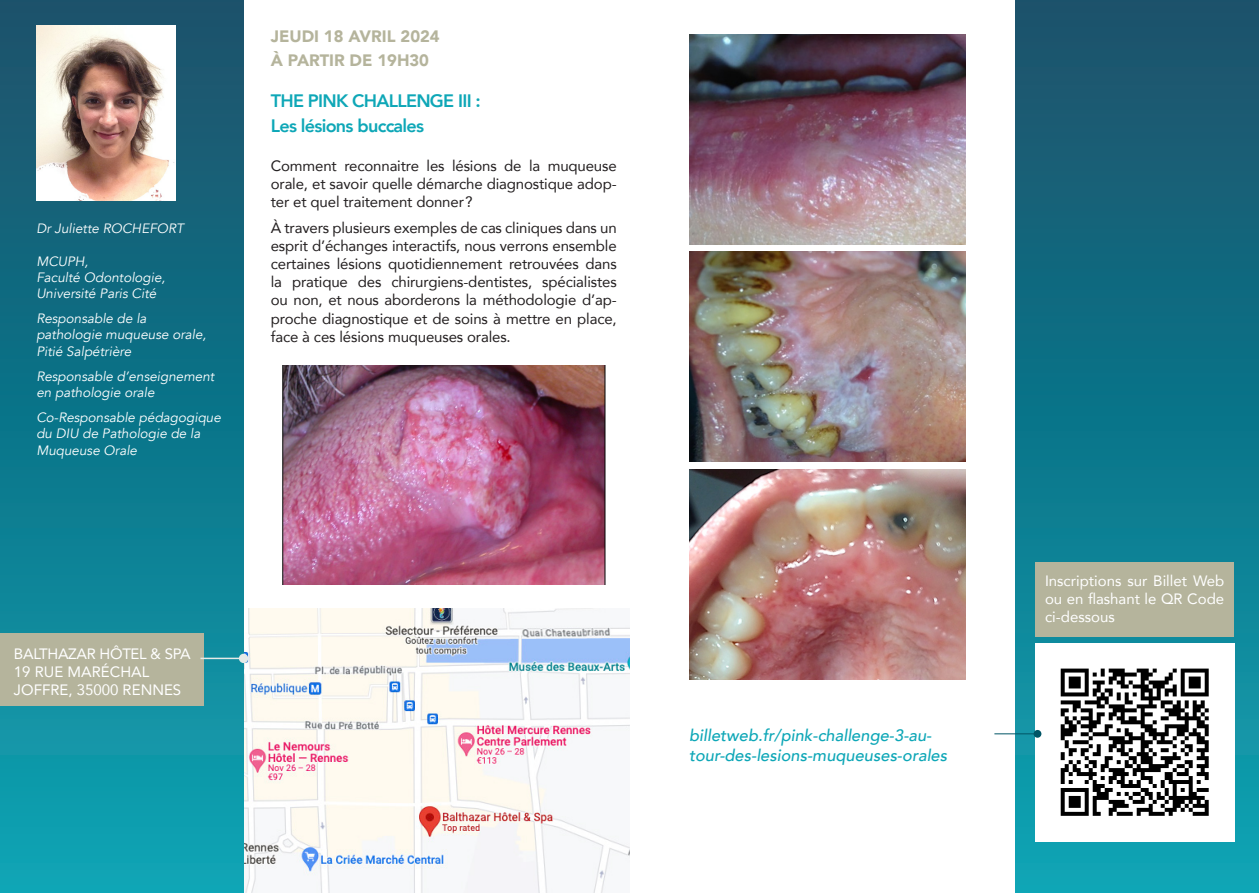
<style>
.page{position:relative;width:1259px;height:893px;background:#fff}
.page>*{position:absolute;margin:0;border:0;box-sizing:border-box;transform-origin:0 0}
.t1{font:800 18px "Avenir";letter-spacing:-.04em;color:#0ea7b7}
.t2{font:italic 500 16.5px/19.8px "Avenir";color:#0ea7b7}
.t3{font:900 16.5px "Avenir";color:#b5b49c}
.t4{font:15px/18px "Avenir";letter-spacing:-.01em;color:#231f20;text-align:justify}
.t5{font:15px/18px "Avenir";color:#fff;text-align:justify}
.t6{font:15px "Avenir";letter-spacing:-.02em;color:#fff}
.t7{font:italic 13.5px/16.2px "Avenir";color:#fff}
</style>
<div class="page">
<img style="left:244px;top:609px;width:385px;height:284px">
<div style="left:0;top:0;width:243px;height:893px;background:linear-gradient(to bottom,#184f68,#0ba3b4)"></div>
<img style="left:36px;top:25px;width:140px;height:175px">
<div style="left:1015px;top:0;width:244px;height:893px;background:linear-gradient(to bottom,#174f68,#0ca4b4)"></div>
<div style="left:1035px;top:562px;width:199px;height:74px;background:#b5b49c"></div>
<img style="left:1035px;top:643px;width:199px;height:199px">
<hr style="left:994px;top:734px;width:42px;height:1px;background:#056">
<div style="left:1033px;top:730px;width:8px;height:8px;background:#056;border-radius:50%"></div>
<div style="left:0;top:633px;width:203px;height:73px;background:#b5b49c"></div>
<hr style="left:200px;top:658px;width:42px;height:1px;background:#e6eae7">
<div style="left:240px;top:654px;width:7px;height:8px;background:#e6eae7;border-radius:50%"></div>
<div style="left:239px;top:654px;width:9px;height:9px;border:2px solid #e6eae7;border-radius:50%"></div>
<img style="left:282px;top:366px;width:323px;height:219px">
<img style="left:689px;top:34px;width:276px;height:210px">
<img style="left:689px;top:252px;width:276px;height:210px">
<img style="left:689px;top:469px;width:276px;height:210px">
<p class="t7" style="left:36px;top:221px;width:149px">Dr Juliette ROCHEFORT</p>
<p class="t7" style="left:36px;top:253px;width:54px">MCUPH,</p>
<p class="t7" style="left:36px;top:269px;width:131px">Faculté Odontologie,</p>
<p class="t7" style="left:36px;top:285px;width:121px">Université Paris Cité</p>
<p class="t7" style="left:36px;top:311px;width:112px">Responsable de la</p>
<p class="t7" style="left:36px;top:327px;width:172px">pathologie muqueuse orale,</p>
<p class="t7" style="left:36px;top:343px;width:96px">Pitié Salpétrière</p>
<p class="t7" style="left:36px;top:368px;width:180px">Responsable d’enseignement en pathologie orale</p>
<p class="t7" style="left:36px;top:410px;width:186px">Co-Responsable pédagogique du DIU de Pathologie de la<br>Muqueuse Orale</p>
<p class="t3" style="left:271px;top:22px;width:170px">JEUDI 18 AVRIL 2024</p>
<p class="t3" style="left:271px;top:46px;width:160px">À PARTIR DE 19H30</p>
<p class="t1" style="left:271px;top:87px;width:212px">THE PINK CHALLENGE III :</p>
<p class="t1" style="left:271px;top:112px;width:155px">Les lésions buccales</p>
<p class="t4" style="left:271px;top:156px;width:347px">Comment reconnaitre les lésions de la muqueuse orale, et savoir quelle démarche diagnostique adop&shy;ter et quel traitement donner?</p>
<p class="t4" style="left:271px;top:219px;width:347px">À travers plusieurs exemples de cas cliniques dans un esprit d’échanges interactifs, nous verrons ensemble certaines lésions quotidiennement retrouvées dans la pratique des chirurgiens-dentistes, spécialistes ou non, et nous aborderons la méthodologie d’ap&shy;proche diagnostique et de soins à mettre en place, face à ces lésions muqueuses orales.</p>
<p class="t6" style="left:14px;top:642px;width:178px">BALTHAZAR HÔTEL &amp; SPA</p>
<p class="t5" style="left:14px;top:662px;width:169px">19 RUE MARÉCHAL<br>JOFFRE, 35000 RENNES</p>
<p class="t2" style="left:689px;top:726px;width:260px">billetweb.fr/pink-challenge-3-au&shy;tour-des-lesions-muqueuses-orales</p>
<p class="t5" style="left:1045px;top:571px;width:181px">Inscriptions sur Billet Web ou en flashant le QR Code ci-dessous</p>
</div>
